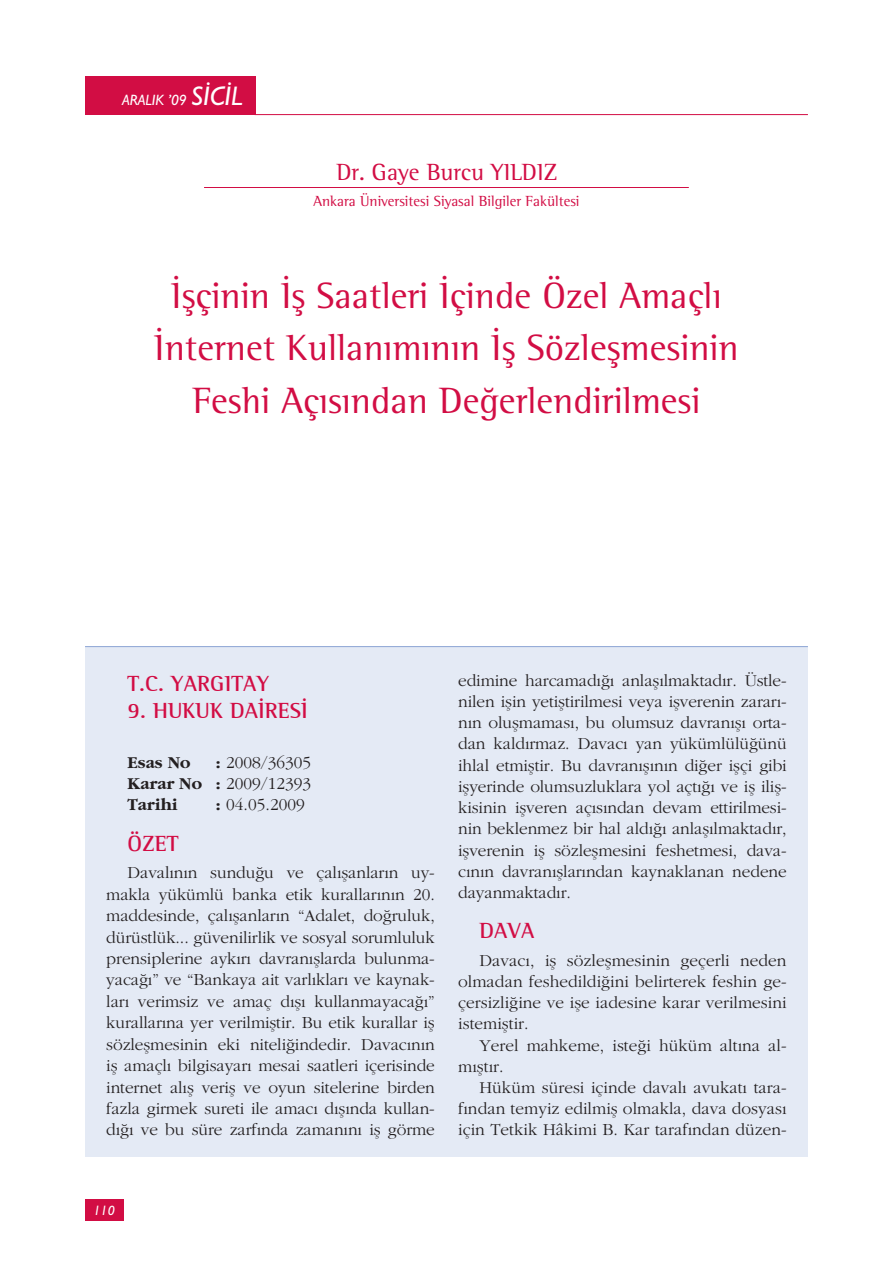
<style>
.page{position:relative;width:893px;height:1263px;background:#fff}
.page>*{position:absolute;margin:0;border:0;box-sizing:border-box;transform-origin:0 0}
.t1{font:37.5px/52.5px "Rotis Semi Serif";color:#d20d44;text-align:center}
.t2{font:24px "Rotis Semi Serif";color:#d20d44}
.t3{font:700 22.5px "Rotis Semi Serif";color:#d20d44}
.t4{font:17.25px/21.3px "Garamond Turk";letter-spacing:.005em;color:#231f20;text-align:justify}
.t5{font:17.25px "Garamond Bold Turk";letter-spacing:.005em;color:#231f20}
.t6{font:15px "Rotis Semi Serif";color:#d20d44}
.t7{font:italic 500 15px "Gill Sans";color:#fff}
.t8{font:italic 500 13.5px "Gill Sans";color:#fff}
.s1{font-size:27px}
.s2{font-family:"Garamond Bold Turk"}
</style>
<div class="page">
<div style="left:85px;top:77px;width:170px;height:38px;background:#d20d44"></div>
<hr style="left:255px;top:114px;width:553px;height:1px;background:#d20d44">
<div style="left:85px;top:1199px;width:38px;height:21px;background:#d20d44"></div>
<div style="left:85px;top:647px;width:723px;height:510px;background:#e4eaf5"></div>
<hr style="left:204px;top:187px;width:485px;height:1px;background:#d20d44">
<hr style="left:85px;top:646px;width:723px;height:1px;background:#8ba4d4">
<p class="t7" style="left:122px;top:91px;width:122px">ARALIK ’09 <span class="s1">SİCİL</span></p>
<h2 class="t2" style="left:336px;top:157px;width:222px">Dr. Gaye Burcu YILDIZ</h2>
<p class="t6" style="left:313px;top:192px;width:268px">Ankara Üniversitesi Siyasal Bilgiler Fakültesi</p>
<h1 class="t1" style="left:154px;top:269px;width:586px">İşçinin İş Saatleri İçinde Özel Amaçlı<br>İnternet Kullanımının İş Sözleşmesinin<br>Feshi Açısından Değerlendirilmesi</h1>
<h3 class="t3" style="left:128px;top:670px;width:143px">T.C. YARGITAY</h3>
<h3 class="t3" style="left:128px;top:697px;width:182px">9. HUKUK DAİRESİ</h3>
<p class="t5" style="left:128px;top:752px;width:65px">Esas No</p>
<p class="t4" style="left:128px;top:751px;width:185px;text-align:right"><span class="s2">:</span> 2008/36305<br><span class="s2">Karar No :</span> 2009/12393</p>
<p class="t5" style="left:128px;top:794px;width:51px">Tarihi</p>
<p class="t4" style="left:216px;top:794px;width:90px"><span class="s2">:</span> 04.05.2009</p>
<h3 class="t3" style="left:128px;top:829px;width:52px">ÖZET</h3>
<p class="t4" style="left:106px;top:862px;width:330px;text-indent:21px">Davalının sunduğu ve çalışanların uy&shy;makla yükümlü banka etik kurallarının 20. maddesinde, çalışanların “Adalet, doğruluk, dürüstlük... güvenilirlik ve sosyal sorumluluk prensiplerine aykırı davranışlarda bulunma&shy;yacağı” ve “Bankaya ait varlıkları ve kaynak&shy;ları verimsiz ve amaç dışı kullanmayacağı” kurallarına yer verilmiştir. Bu etik kurallar iş sözleşmesinin eki niteliğindedir. Davacının iş amaçlı bilgisayarı mesai saatleri içerisinde internet alış veriş ve oyun sitelerine birden fazla girmek sureti ile amacı dışında kullan&shy;dığı ve bu süre zarfında zamanını iş görme</p>
<p class="t4" style="left:458px;top:669px;width:330px">edimine harcamadığı anlaşılmaktadır. Üstle&shy;nilen işin yetiştirilmesi veya işverenin zararı&shy;nın oluşmaması, bu olumsuz davranışı orta&shy;dan kaldırmaz. Davacı yan yükümlülüğünü ihlal etmiştir. Bu davranışının diğer işçi gibi işyerinde olumsuzluklara yol açtığı ve iş iliş&shy;kisinin işveren açısından devam ettirilmesi&shy;nin beklenmez bir hal aldığı anlaşılmaktadır, işverenin iş sözleşmesini feshetmesi, dava&shy;cının davranışlarından kaynaklanan nedene dayanmaktadır.</p>
<h3 class="t3" style="left:479px;top:917px;width:57px">DAVA</h3>
<p class="t4" style="left:458px;top:949px;width:330px;text-indent:21px">Davacı, iş sözleşmesinin geçerli neden olmadan feshedildiğini belirterek feshin ge&shy;çersizliğine ve işe iadesine karar verilmesini istemiştir.</p>
<p class="t4" style="left:458px;top:1034px;width:330px;text-indent:21px">Yerel mahkeme, isteği hüküm altına al&shy;mıştır.</p>
<p class="t4" style="left:458px;top:1076px;width:330px;text-indent:21px">Hüküm süresi içinde davalı avukatı tara&shy;fından temyiz edilmiş olmakla, dava dosyası için Tetkik Hâkimi B. Kar tarafından düzen-</p>
<p class="t8" style="left:94px;top:1202px;width:23px">110</p>
</div>
